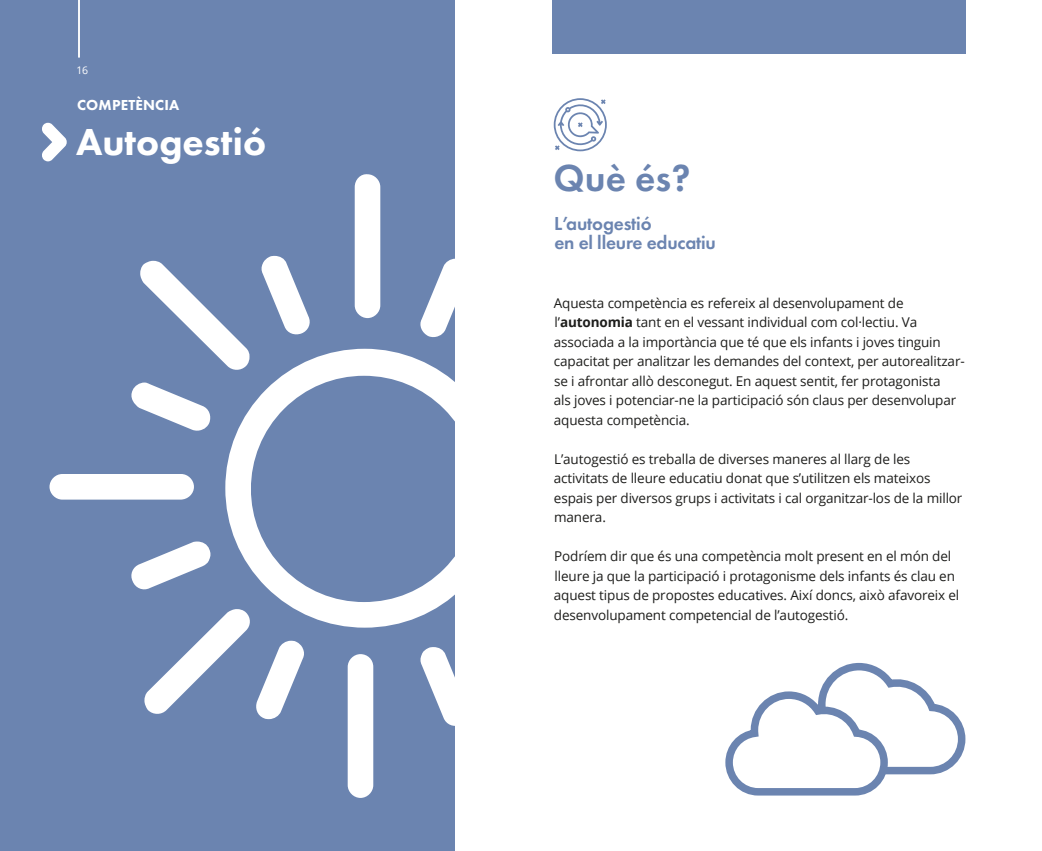
<style>
.page{position:relative;width:1042px;height:851px;background:#fff}
.page>*{position:absolute;margin:0;border:0;box-sizing:border-box;transform-origin:0 0}
.Titols_Apartats{font:800 39px "Futura PT";color:#fff}
.Titols_Apartats-2{font:600 39px "Futura PT";color:#6b84b0}
.Titolets_de_text{font:600 19.5px/19.5px "Futura PT";letter-spacing:-.01em;color:#6b84b0}
.Titols_Apartats-3{font:800 15px "Futura PT";letter-spacing:.01em;color:#fff}
.Text_Base{font:13.5px/19.5px "Open Sans";letter-spacing:-.01em;color:#1d1d1b}
.t1{font:10.5px "Open Sans";color:#fff}
.s1{font-weight:700}
</style>
<div class="page">
<div style="left:0;top:0;width:455px;height:850px;background:#6b84b0"></div>
<svg style="left:225px;top:348px;width:230px;height:280px"></svg>
<svg style="left:140px;top:260px;width:113px;height:110px"></svg>
<div style="left:535px;top:481px;width:144px;height:25px;border:4px solid #fff;border-radius:11px"></div>
<svg style="left:49px;top:474px;width:145px;height:26px"></svg>
<div style="left:350px;top:656px;width:21px;height:139px;background:#fff;border-radius:11px"></div>
<div style="left:348px;top:654px;width:25px;height:143px;border:4px solid #fff;border-radius:11px"></div>
<svg style="left:354px;top:176px;width:27px;height:143px"></svg>
<svg style="left:261px;top:255px;width:49px;height:78px"></svg>
<svg style="left:421px;top:258px;width:34px;height:79px"></svg>
<svg style="left:420px;top:647px;width:35px;height:78px"></svg>
<svg style="left:144px;top:606px;width:158px;height:114px"></svg>
<svg style="left:131px;top:541px;width:78px;height:47px"></svg>
<svg style="left:133px;top:382px;width:78px;height:49px"></svg>
<svg style="left:725px;top:662px;width:241px;height:134px"></svg>
<svg style="left:42px;top:122px;width:25px;height:39px"></svg>
<svg style="left:554px;top:98px;width:53px;height:53px"></svg>
<hr style="left:78px;top:0;width:2px;height:57px;background:#fff">
<div style="left:551px;top:0;width:414px;height:54px;background:#6b84b0"></div>
<p class="t1" style="left:76px;top:62px;width:13px">16</p>
<p class="Titols_Apartats-3" style="left:77px;top:96px;width:104px">COMPETÈNCIA</p>
<p class="Titols_Apartats" style="left:76px;top:118px;width:192px">Autogestió</p>
<p class="Titols_Apartats-2" style="left:554px;top:153px;width:138px">Què és?</p>
<p class="Titolets_de_text" style="left:554px;top:213px;width:163px">L’autogestió<br>en el lleure educatiu</p>
<p class="Text_Base" style="left:554px;top:293px;width:412px">Aquesta competència es refereix al desenvolupament de l’<span class="s1">autonomia</span> tant en el vessant individual com col·lectiu. Va associada a la importància que té que els infants i joves tinguin capacitat per analitzar les demandes del context, per autorealitzar&shy;se i afrontar allò desconegut. En aquest sentit, fer protagonista<br>als joves i potenciar-ne la participació són claus per desenvolupar aquesta competència.</p>
<p class="Text_Base" style="left:554px;top:449px;width:410px">L’autogestió es treballa de diverses maneres al llarg de les activitats de lleure educatiu donat que s’utilitzen els mateixos espais per diversos grups i activitats i cal organitzar-los de la millor manera.</p>
<p class="Text_Base" style="left:554px;top:546px;width:407px">Podríem dir que és una competència molt present en el món del lleure ja que la participació i protagonisme dels infants és clau en aquest tipus de propostes educatives. Així doncs, això afavoreix el desenvolupament competencial de l’autogestió.</p>
</div>
